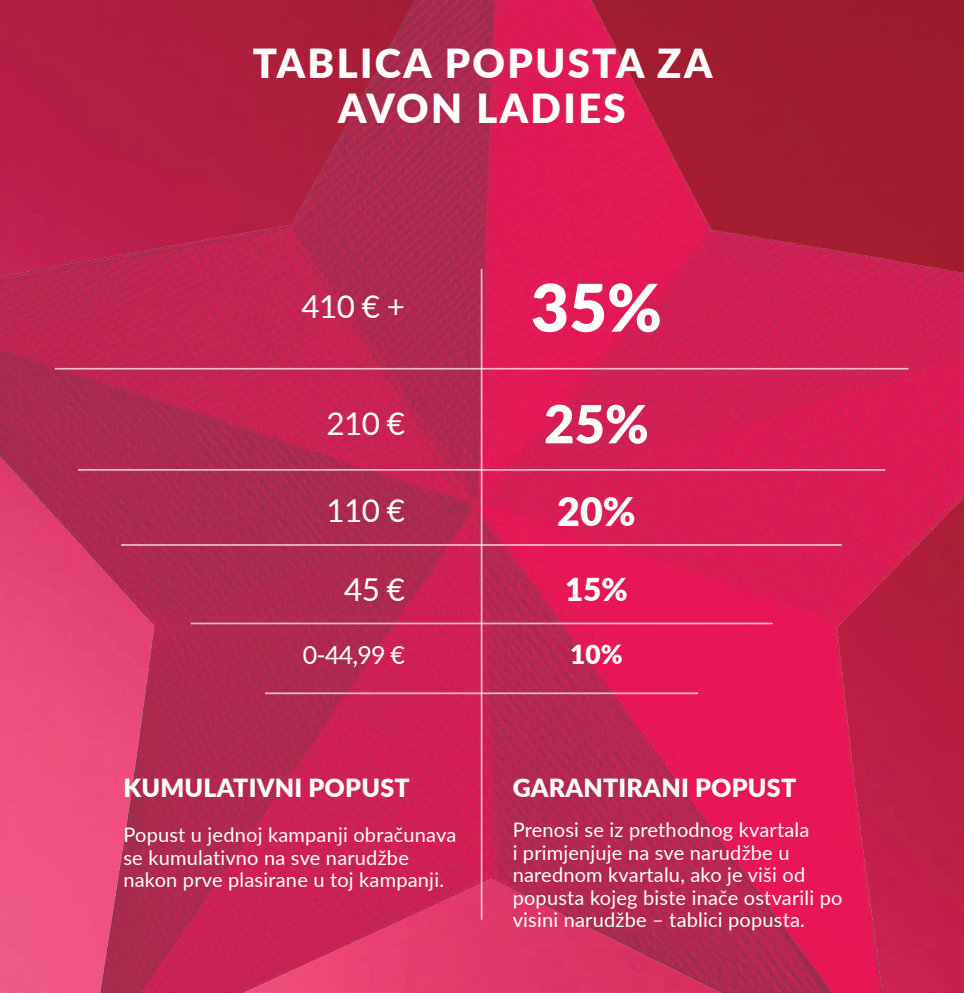
<style>
.page{position:relative;width:964px;height:993px;background:#fff}
.page>*{position:absolute;margin:0;border:0;box-sizing:border-box;transform-origin:0 0}
.t1{font:900 65.5px "Lato";color:#fff}
.t2{font:900 52.5px "Lato";color:#fff}
.t3{font:900 40px/45px "Lato";letter-spacing:.06em;color:#fff;text-align:center}
.t4{font:900 39.25px "Lato";color:#fff}
.t5{font:31.5px "Lato";letter-spacing:-.02em;color:#fff}
.t6{font:900 31.5px "Lato";color:#fff}
.t7{font:900 26.25px "Lato";color:#fff}
.t8{font:900 25px "Lato";letter-spacing:.01em;color:#fff}
.t9{font:25px "Lato";color:#fff}
.t10{font:20px/22.5px "Lato";letter-spacing:.01em;color:#fff}
</style>
<div class="page">
<img style="left:0;top:0;width:964px;height:992px">
<hr style="left:481px;top:269px;width:1px;height:650px;background:#fff">
<hr style="left:55px;top:368px;width:853px;height:1px;background:#fff">
<hr style="left:78px;top:469px;width:807px;height:1px;background:#fff">
<hr style="left:121px;top:544px;width:721px;height:1px;background:#fff">
<hr style="left:0;top:865px;width:1px;height:89px;background:#ed1255">
<hr style="left:191px;top:622px;width:581px;height:2px;background:#fff">
<hr style="left:265px;top:692px;width:433px;height:2px;background:#fff">
<h3 class="t3" style="left:253px;top:39px;width:461px">TABLICA POPUSTA ZA<br>AVON LADIES</h3>
<h3 class="t5" style="left:301px;top:284px;width:105px">410 € +</h3>
<h1 class="t1" style="left:531px;top:258px;width:132px">35%</h1>
<h3 class="t5" style="left:326px;top:401px;width:80px">210 €</h3>
<h2 class="t2" style="left:544px;top:384px;width:106px">25%</h2>
<h3 class="t5" style="left:326px;top:488px;width:80px">110 €</h3>
<h3 class="t4" style="left:557px;top:481px;width:80px">20%</h3>
<h3 class="t5" style="left:344px;top:567px;width:62px">45 €</h3>
<h3 class="t6" style="left:565px;top:566px;width:64px">15%</h3>
<p class="t9" style="left:303px;top:636px;width:104px">0-44,99 €</p>
<h3 class="t7" style="left:570px;top:634px;width:54px">10%</h3>
<p class="t8" style="left:123px;top:768px;width:288px">KUMULATIVNI POPUST</p>
<p class="t10" style="left:123px;top:822px;width:334px">Popust u jednoj kampanji obračunava se kumulativno na sve narudžbe nakon prve plasirane u toj kampanji.</p>
<p class="t8" style="left:513px;top:768px;width:285px">GARANTIRANI POPUST</p>
<p class="t10" style="left:513px;top:817px;width:331px">Prenosi se iz prethodnog kvartala<br>i primjenjuje na sve narudžbe u narednom kvartalu, ako je viši od popusta kojeg biste inače ostvarili po visini narudžbe – tablici popusta.</p>
</div>
